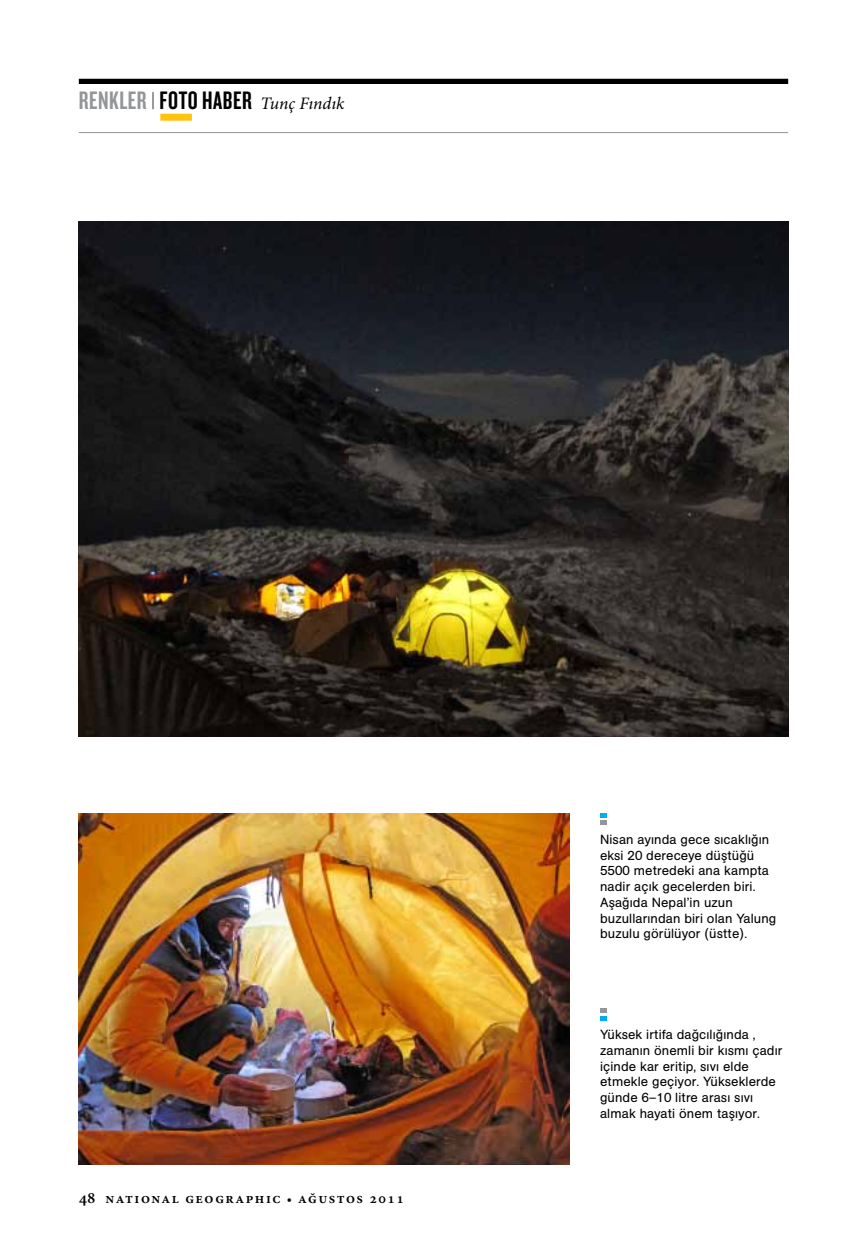
<style>
.page{position:relative;width:867px;height:1260px;background:#fff}
.page>*{position:absolute;margin:0;border:0;box-sizing:border-box;transform-origin:0 0}
.t1{font:italic 17.5px "Minion Pro";letter-spacing:-.005em;color:#000}
.t2{font:600 14.88px "Minion Pro";letter-spacing:.1em;color:#000}
.t3{font:13.12px/15.8px "AG Book Pro";letter-spacing:.01em;color:#000}
.s1{font-family:"Knockout HTF48 Featherweight";font-style:normal;font-size:26.25px;color:#939598}
.s2{font-family:"Knockout HTF48 Featherweight";font-style:normal;font-size:26.25px}
.s3{font-size:16.62px}
.s4{font-size:13.12px}
</style>
<div class="page">
<hr style="left:79px;top:132px;width:709px;height:1px;background:#939598">
<div style="left:79px;top:79px;width:709px;height:5px;background:#000"></div>
<div style="left:160px;top:114px;width:32px;height:7px;background:#ffc20e"></div>
<svg style="left:600px;top:1008px;width:6px;height:12px"></svg>
<svg style="left:600px;top:813px;width:6px;height:12px"></svg>
<img style="left:79px;top:221px;width:709px;height:515px">
<img style="left:79px;top:813px;width:490px;height:352px">
<h1 class="t1" style="left:79px;top:92px;width:267px"><span class="s1">RENKLER</span> <sup>|</sup> <span class="s2">FOTO HABER</span> Tunç Fındık</h1>
<p class="t2" style="left:79px;top:1188px;width:327px"><span class="s3">48</span> national geographic <span class="s4">•</span> ağustos 2011</p>
<p class="t3" style="left:600px;top:831px;width:178px">Nisan ayında gece sıcaklığın eksi 20 dereceye düştüğü<br>5500 metredeki ana kampta nadir açık gecelerden biri.<br>Aşağıda Nepal’in uzun buzullarından biri olan Yalung buzulu görülüyor (üstte).</p>
<p class="t3" style="left:600px;top:1026px;width:184px">Yüksek irtifa dağcılığında , zamanın önemli bir kısmı çadır içinde kar eritip, sıvı elde etmekle geçiyor. Yükseklerde günde 6–10 litre arası sıvı almak hayati önem taşıyor.</p>
</div>
